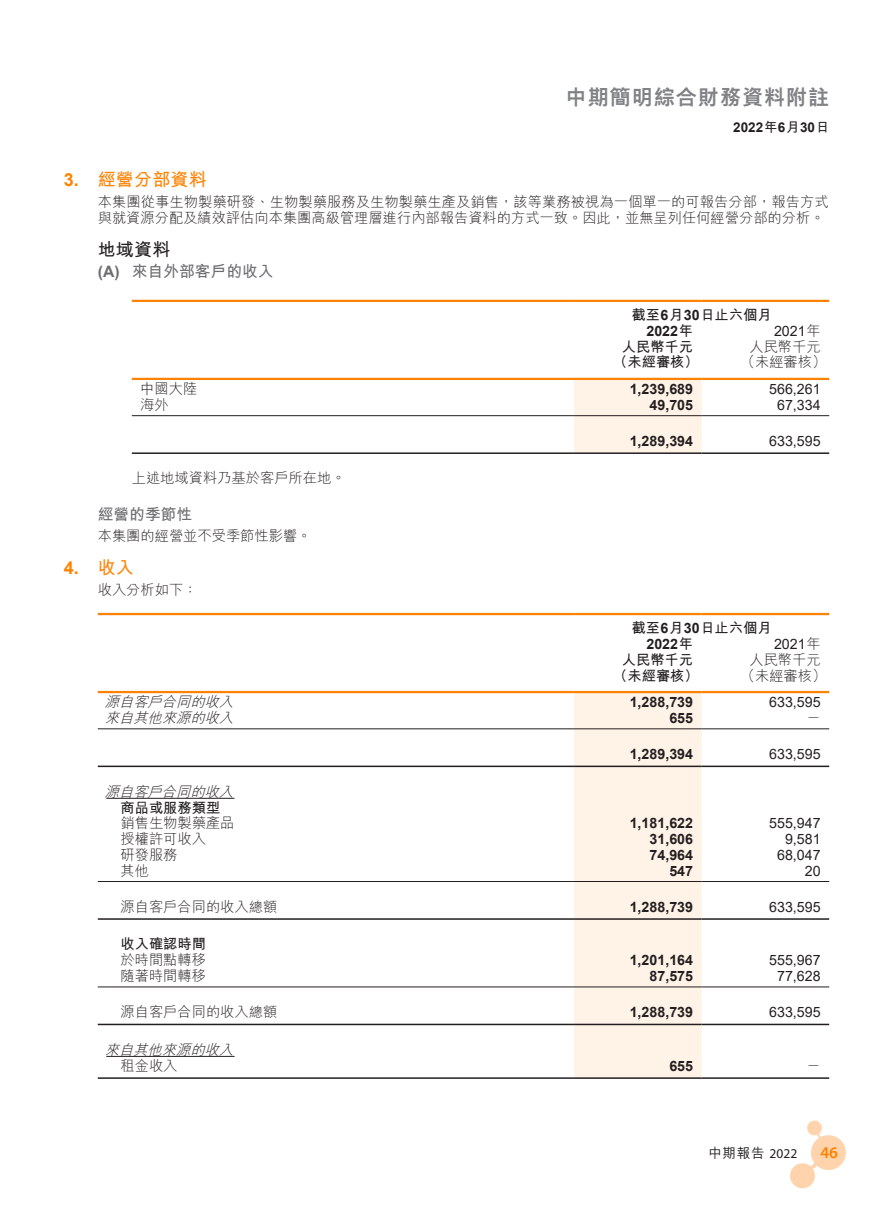
<style>
.page{position:relative;width:893px;height:1212px;background:#fff}
.page>*{position:absolute;margin:0;border:0;box-sizing:border-box;transform-origin:0 0}
.t1{font:800 21px "M Hei HK";letter-spacing:.05em;color:#808285}
.t2{font:700 18px "M Hei HK";letter-spacing:.01em;color:#ff8200}
.t3{font:700 18px "Arial";color:#ff8200}
.t4{font:700 18px "M Hei HK";color:#231f20}
.t5{font:600 16.5px "Myriad Pro";color:#ff8200}
.t6{font:700 15.75px "M Hei HK";color:#6c6d70}
.t7{font:700 15.75px "Arial";color:#6c6d70}
.t8{font:300 14.25px/16.5px "M Hei HK";color:#231f20}
.t9{font:700 14.25px "Arial";color:#231f20}
.t10{font:14.25px "Arial";color:#231f20}
.t11{font:700 14.25px "M Hei HK";color:#231f20}
.t12{font:italic 300 14.25px "M Hei HK";color:#231f20}
.t13{font:700 13.5px "Arial";color:#231f20}
.t14{font:500 13.5px "M Hei HK";color:#231f20}
.s1{font-family:"M Hei HK"}
.s2{font-family:"Arial"}
.s3{font-family:"M Hei HK";font-weight:300}
.s4{font-family:"Myriad Pro";font-weight:400}
</style>
<div class="page">
<svg style="left:790px;top:1120px;width:56px;height:69px"></svg>
<div style="left:574px;top:380px;width:128px;height:72px;background:#fff2e7"></div>
<hr style="left:132px;top:378px;width:442px;height:2px;background:#ff8200">
<hr style="left:574px;top:378px;width:128px;height:2px;background:#ff8200">
<hr style="left:702px;top:378px;width:127px;height:2px;background:#ff8200">
<hr style="left:132px;top:300px;width:442px;height:2px;background:#ff8200">
<hr style="left:574px;top:300px;width:128px;height:2px;background:#ff8200">
<hr style="left:702px;top:300px;width:127px;height:2px;background:#ff8200">
<hr style="left:132px;top:415px;width:442px;height:1px;background:#231f20">
<hr style="left:574px;top:415px;width:128px;height:1px;background:#231f20">
<hr style="left:702px;top:415px;width:127px;height:1px;background:#231f20">
<hr style="left:132px;top:452px;width:442px;height:2px;background:#231f20">
<hr style="left:574px;top:452px;width:128px;height:2px;background:#231f20">
<hr style="left:702px;top:452px;width:127px;height:2px;background:#231f20">
<div style="left:574px;top:693px;width:128px;height:384px;background:#fff2e7"></div>
<hr style="left:98px;top:691px;width:476px;height:2px;background:#ff8200">
<hr style="left:574px;top:691px;width:128px;height:2px;background:#ff8200">
<hr style="left:702px;top:691px;width:127px;height:2px;background:#ff8200">
<hr style="left:98px;top:613px;width:476px;height:2px;background:#ff8200">
<hr style="left:574px;top:613px;width:128px;height:2px;background:#ff8200">
<hr style="left:702px;top:613px;width:127px;height:2px;background:#ff8200">
<hr style="left:98px;top:728px;width:476px;height:1px;background:#231f20">
<hr style="left:574px;top:728px;width:128px;height:1px;background:#231f20">
<hr style="left:702px;top:728px;width:127px;height:1px;background:#231f20">
<hr style="left:98px;top:765px;width:476px;height:2px;background:#231f20">
<hr style="left:574px;top:765px;width:128px;height:2px;background:#231f20">
<hr style="left:702px;top:765px;width:127px;height:2px;background:#231f20">
<hr style="left:106px;top:798px;width:129px;height:1px;background:#231f20">
<hr style="left:98px;top:881px;width:476px;height:1px;background:#231f20">
<hr style="left:574px;top:881px;width:128px;height:1px;background:#231f20">
<hr style="left:702px;top:881px;width:127px;height:1px;background:#231f20">
<hr style="left:98px;top:918px;width:476px;height:2px;background:#231f20">
<hr style="left:574px;top:918px;width:128px;height:2px;background:#231f20">
<hr style="left:702px;top:918px;width:127px;height:2px;background:#231f20">
<hr style="left:98px;top:986px;width:476px;height:1px;background:#231f20">
<hr style="left:574px;top:986px;width:128px;height:1px;background:#231f20">
<hr style="left:702px;top:986px;width:127px;height:1px;background:#231f20">
<hr style="left:98px;top:1024px;width:476px;height:1px;background:#231f20">
<hr style="left:574px;top:1024px;width:128px;height:1px;background:#231f20">
<hr style="left:702px;top:1024px;width:127px;height:1px;background:#231f20">
<hr style="left:106px;top:1056px;width:129px;height:1px;background:#231f20">
<hr style="left:98px;top:1077px;width:476px;height:2px;background:#231f20">
<hr style="left:574px;top:1077px;width:128px;height:2px;background:#231f20">
<hr style="left:702px;top:1077px;width:127px;height:2px;background:#231f20">
<p class="t3" style="left:64px;top:167px;width:17px">3.</p>
<p class="t3" style="left:64px;top:555px;width:17px">4.</p>
<h1 class="t1" style="left:566px;top:87px;width:265px">中期簡明綜合財務資料附註</h1>
<p class="t2" style="left:98px;top:166px;width:110px">經營分部資料</p>
<p class="t13" style="left:733px;top:118px;width:97px">2022<span class="s1">年</span>6<span class="s1">月</span>30<span class="s1">日</span></p>
<p class="t8" style="left:98px;top:193px;width:733px">本集團從事生物製藥研發、生物製藥服務及生物製藥生產及銷售，該等業務被視為一個單一的可報告分部，報告方式與就資源分配及績效評估向本集團高級管理層進行內部報告資料的方式一致。因此，並無呈列任何經營分部的分析。</p>
<p class="t4" style="left:98px;top:237px;width:74px">地域資料</p>
<p class="t6" style="left:132px;top:260px;width:143px">來自外部客戶的收入</p>
<p class="t7" style="left:98px;top:261px;width:23px">A( )</p>
<p class="t11" style="left:632px;top:305px;width:142px">截至<span class="s2">6</span>月<span class="s2">30</span>日止六個月</p>
<p class="t9" style="left:646px;top:321px;width:48px">2022<span class="s1">年</span></p>
<p class="t10" style="left:774px;top:321px;width:48px">2021<span class="s3">年</span></p>
<p class="t11" style="left:622px;top:336px;width:73px">人民幣千元</p>
<p class="t8" style="left:749px;top:338px;width:73px">人民幣千元</p>
<p class="t11" style="left:613px;top:352px;width:87px">（未經審核）</p>
<p class="t8" style="left:741px;top:354px;width:87px">（未經審核(</p>
<p class="t8" style="left:140px;top:380px;width:58px">中國大陸</p>
<p class="t8" style="left:140px;top:396px;width:30px">海外</p>
<p class="t9" style="left:630px;top:379px;width:65px">1,239,689</p>
<p class="t9" style="left:649px;top:395px;width:45px">49,705</p>
<p class="t10" style="left:769px;top:379px;width:53px">566,261</p>
<p class="t10" style="left:777px;top:395px;width:45px">67,334</p>
<p class="t9" style="left:630px;top:431px;width:65px">1,289,394</p>
<p class="t10" style="left:769px;top:431px;width:53px">633,595</p>
<p class="t8" style="left:132px;top:470px;width:215px">上述地域資料乃基於客戶所在地。</p>
<p class="t6" style="left:98px;top:503px;width:96px">經營的季節性</p>
<p class="t8" style="left:98px;top:527px;width:215px">本集團的經營並不受季節性影響。</p>
<p class="t2" style="left:98px;top:554px;width:38px">收入</p>
<p class="t8" style="left:98px;top:581px;width:101px">收入分析如下：</p>
<p class="t11" style="left:632px;top:618px;width:142px">截至<span class="s2">6</span>月<span class="s2">30</span>日止六個月</p>
<p class="t9" style="left:646px;top:634px;width:48px">2022<span class="s1">年</span></p>
<p class="t10" style="left:774px;top:634px;width:48px">2021<span class="s3">年</span></p>
<p class="t11" style="left:622px;top:649px;width:73px">人民幣千元</p>
<p class="t8" style="left:749px;top:651px;width:73px">人民幣千元</p>
<p class="t11" style="left:613px;top:665px;width:87px">（未經審核）</p>
<p class="t8" style="left:741px;top:667px;width:87px">（未經審核(</p>
<p class="t12" style="left:105px;top:695px;width:134px">源自客戶合同的收入</p>
<p class="t12" style="left:105px;top:710px;width:134px">來自其他來源的收入</p>
<p class="t9" style="left:630px;top:692px;width:65px">1,288,739</p>
<p class="t9" style="left:669px;top:708px;width:25px">655</p>
<p class="t10" style="left:769px;top:692px;width:53px">633,595</p>
<p class="t8" style="left:806px;top:709px;width:16px">－</p>
<p class="t9" style="left:630px;top:744px;width:65px">1,289,394</p>
<p class="t10" style="left:769px;top:744px;width:53px">633,595</p>
<p class="t12" style="left:105px;top:784px;width:134px">源自客戶合同的收入</p>
<p class="t11" style="left:121px;top:797px;width:101px">商品或服務類型</p>
<p class="t8" style="left:121px;top:814px;width:115px">銷售生物製藥產品</p>
<p class="t8" style="left:121px;top:830px;width:87px">授權許可收入</p>
<p class="t8" style="left:121px;top:846px;width:58px">研發服務</p>
<p class="t8" style="left:121px;top:862px;width:30px">其他</p>
<p class="t9" style="left:630px;top:813px;width:65px">1,181,622</p>
<p class="t10" style="left:769px;top:813px;width:53px">555,947</p>
<p class="t9" style="left:649px;top:829px;width:45px">31,606</p>
<p class="t10" style="left:785px;top:829px;width:37px">9,581</p>
<p class="t9" style="left:649px;top:845px;width:45px">74,964</p>
<p class="t10" style="left:777px;top:845px;width:45px">68,047</p>
<p class="t9" style="left:669px;top:860px;width:25px">547</p>
<p class="t10" style="left:805px;top:861px;width:17px">20</p>
<p class="t8" style="left:121px;top:898px;width:158px">源自客戶合同的收入總額</p>
<p class="t11" style="left:121px;top:934px;width:87px">收入確認時間</p>
<p class="t9" style="left:630px;top:896px;width:65px">1,288,739</p>
<p class="t10" style="left:769px;top:897px;width:53px">633,595</p>
<p class="t8" style="left:121px;top:951px;width:87px">於時間點轉移</p>
<p class="t8" style="left:121px;top:967px;width:87px">隨著時間轉移</p>
<p class="t9" style="left:630px;top:950px;width:65px">1,201,164</p>
<p class="t9" style="left:649px;top:966px;width:45px">87,575</p>
<p class="t10" style="left:769px;top:950px;width:53px">555,967</p>
<p class="t10" style="left:777px;top:966px;width:45px">77,628</p>
<p class="t8" style="left:121px;top:1003px;width:158px">源自客戶合同的收入總額</p>
<p class="t12" style="left:105px;top:1042px;width:134px">來自其他來源的收入</p>
<p class="t9" style="left:630px;top:1002px;width:65px">1,288,739</p>
<p class="t10" style="left:769px;top:1002px;width:53px">633,595</p>
<p class="t8" style="left:121px;top:1057px;width:58px">租金收入</p>
<p class="t9" style="left:669px;top:1055px;width:25px">655</p>
<p class="t8" style="left:806px;top:1057px;width:16px">－</p>
<p class="t14" style="left:708px;top:1143px;width:90px">中期報告 <span class="s4">2022</span></p>
<p class="t5" style="left:820px;top:1142px;width:19px">46</p>
</div>
